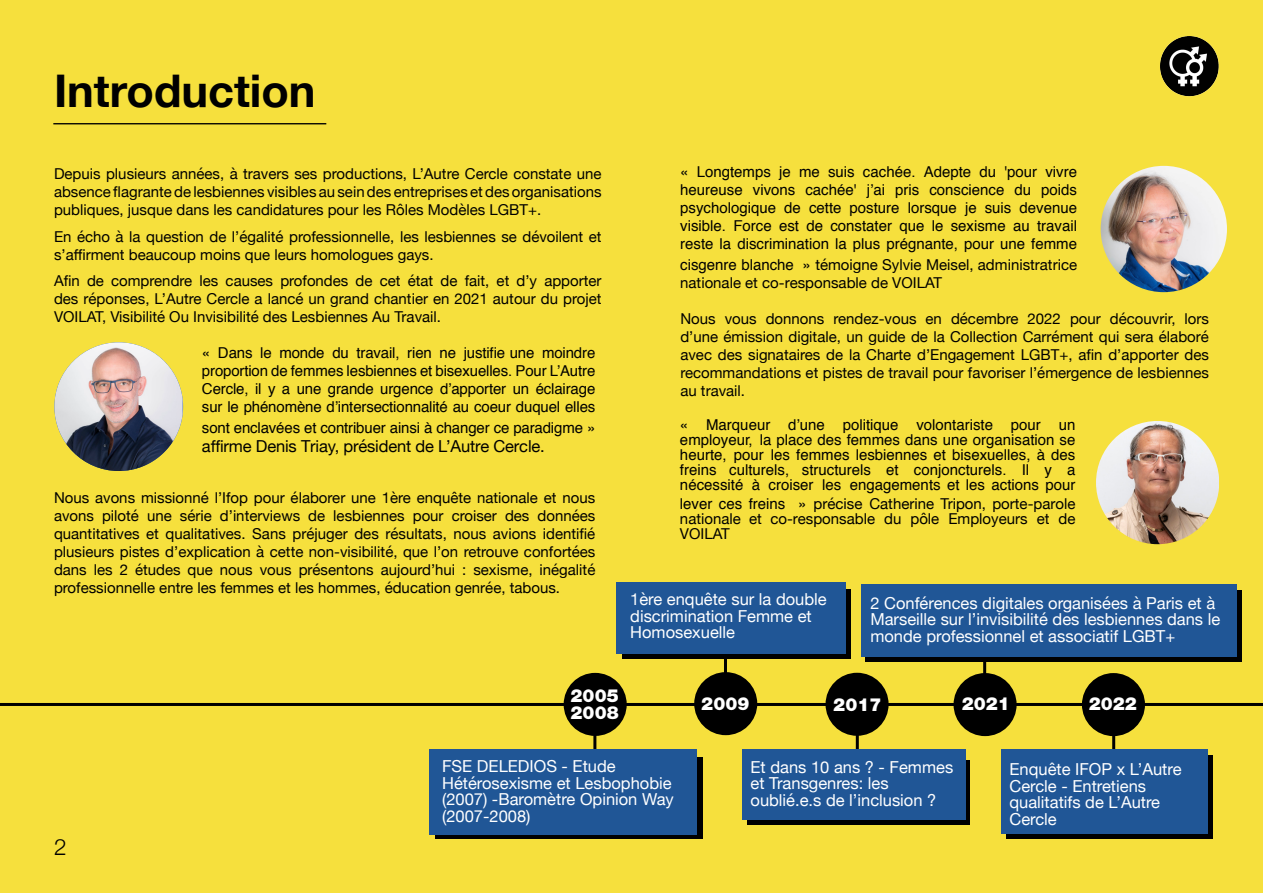
<style>
.page{position:relative;width:1263px;height:893px;background:#f6e03d}
.page>*{position:absolute;margin:0;border:0;box-sizing:border-box;transform-origin:0 0}
.SUB_TITLE{font:700 45px "Helvetica Neue";color:#000}
.t1{font:300 22.5px "Helvetica Neue";color:#000}
.T2{font:900 18px "Helvetica Neue LT Std";color:#fff}
.texte{font:16.5px/16.5px "Helvetica Neue";color:#fff}
.texte-2{font:16.5px "Helvetica Neue";letter-spacing:-.01em;color:#000}
.texte-3{font:15px/18px "Helvetica Neue";color:#000;text-align:justify}
.T2-2{font:15px/18px "Helvetica";color:#000;text-align:justify}
.texte-4{font:15px/18.1px "Helvetica";letter-spacing:-.01em;color:#000;text-align:justify}
.T2-3{font:15px/15px "Helvetica Neue";color:#000}
.s1{font-family:"Helvetica"}
</style>
<div class="page">
<hr style="left:593px;top:719px;width:3px;height:39px;background:#000">
<hr style="left:724px;top:653px;width:3px;height:39px;background:#000">
<hr style="left:856px;top:719px;width:3px;height:39px;background:#000">
<hr style="left:983px;top:653px;width:3px;height:39px;background:#000">
<hr style="left:1112px;top:719px;width:3px;height:39px;background:#000">
<hr style="left:0;top:703px;width:1263px;height:3px;background:#000">
<div style="left:1082px;top:673px;width:63px;height:63px;background:#000;border-radius:50%"></div>
<div style="left:564px;top:673px;width:63px;height:63px;background:#000;border-radius:50%"></div>
<div style="left:694px;top:672px;width:63px;height:63px;background:#000;border-radius:50%"></div>
<div style="left:825px;top:673px;width:63px;height:63px;background:#000;border-radius:50%"></div>
<div style="left:953px;top:673px;width:63px;height:63px;background:#000;border-radius:50%"></div>
<div style="left:866px;top:590px;width:376px;height:71px;background:#000"></div>
<div style="left:861px;top:585px;width:376px;height:72px;background:#205696"></div>
<div style="left:1006px;top:756px;width:206px;height:83px;background:#000"></div>
<div style="left:1001px;top:749px;width:207px;height:85px;background:#205696"></div>
<div style="left:747px;top:761px;width:222px;height:64px;background:#000"></div>
<div style="left:742px;top:749px;width:223px;height:71px;background:#205696"></div>
<div style="left:622px;top:589px;width:228px;height:69px;background:#000"></div>
<div style="left:617px;top:583px;width:229px;height:71px;background:#205696"></div>
<div style="left:435px;top:757px;width:267px;height:82px;background:linear-gradient(to right,#000,#000)"></div>
<div style="left:429px;top:749px;width:268px;height:85px;background:#205696"></div>
<img style="left:1096px;top:421px;width:123px;height:123px;border-radius:60px">
<img style="left:1101px;top:166px;width:126px;height:126px;border-radius:63px">
<img style="left:54px;top:342px;width:129px;height:129px">
<hr style="left:53px;top:123px;width:273px;height:1px;background:#000">
<img style="left:1160px;top:37px;width:59px;height:59px">
<p class="SUB_TITLE" style="left:54px;top:56px;width:263px">Introduction</p>
<p class="texte-3" style="left:54px;top:166px;width:549px">Depuis plusieurs années, à travers ses productions, L’Autre Cercle constate une absence flagrante de lesbiennes visibles au sein des entreprises et des organisations publiques, jusque dans les candidatures pour les Rôles Modèles LGBT+.</p>
<p class="texte-3" style="left:54px;top:228px;width:549px">En écho à la question de l’égalité professionnelle, les lesbiennes se dévoilent et s’affirment beaucoup moins que leurs homologues gays.</p>
<p class="texte-3" style="left:54px;top:273px;width:549px">Afin de comprendre les causes profondes de cet état de fait, et d’y apporter des réponses, L’Autre Cercle a lancé un grand chantier en 2021 autour du projet VOILAT, Visibilité Ou Invisibilité des Lesbiennes Au Travail.</p>
<p class="texte-4" style="left:202px;top:343px;width:395px">« Dans le monde du travail, rien ne justifie une moindre proportion de femmes lesbiennes et bisexuelles. Pour L’Autre Cercle, il y a une grande urgence d’apporter un éclairage sur le phénomène d’intersectionnalité au coeur duquel elles</p>
<p class="texte-4" style="left:202px;top:418px;width:395px">sont enclavées et contribuer ainsi à changer ce paradigme »</p>
<p class="texte-2" style="left:202px;top:435px;width:344px">affirme Denis Triay, président de L’Autre Cercle.</p>
<p class="texte-3" style="left:54px;top:490px;width:543px">Nous avons missionné l’Ifop pour élaborer une 1ère enquête nationale et nous avons piloté une série d’interviews de lesbiennes pour croiser des données quantitatives et qualitatives. Sans préjuger des résultats, nous avions identifié plusieurs pistes d’explication à cette non-visibilité, que l’on retrouve confortées dans les 2 études que nous vous présentons aujourd’hui : sexisme, inégalité professionnelle entre les femmes et les hommes, éducation genrée, tabous.</p>
<p class="T2-2" style="left:680px;top:163px;width:398px">« Longtemps je me suis cachée. Adepte du 'pour vivre heureuse vivons cachée' j’ai pris conscience du poids psychologique de cette posture lorsque je suis devenue visible. Force est de constater que le sexisme au travail reste la discrimination la plus prégnante, pour une femme</p>
<p class="T2-3" style="left:680px;top:257px;width:398px;line-height:17.5px"><span class="s1">cisgenre blanche »</span> témoigne Sylvie Meisel, administratrice nationale et co-responsable de VOILAT</p>
<p class="texte-3" style="left:680px;top:310px;width:530px">Nous vous donnons rendez-vous en décembre 2022 pour découvrir, lors d’une émission digitale, un guide de la Collection Carrément qui sera élaboré avec des signataires de la Charte d’Engagement LGBT+, afin d’apporter des recommandations et pistes de travail pour favoriser l’émergence de lesbiennes au travail.</p>
<p class="T2-2" style="left:680px;top:417px;width:397px;line-height:15px">« Marqueur d’une politique volontariste pour un employeur, la place des femmes dans une organisation se heurte, pour les femmes lesbiennes et bisexuelles, à des freins culturels, structurels et conjoncturels. Il y a nécessité à croiser les engagements et les actions pour</p>
<p class="T2-3" style="left:680px;top:497px;width:397px;text-align:justify"><span class="s1">lever ces freins »</span> précise Catherine Tripon, porte-parole nationale et co-responsable du pôle Employeurs et de VOILAT</p>
<p class="texte" style="left:630px;top:592px;width:198px">1ère enquête sur la double discrimination Femme et<br>Homosexuelle</p>
<p class="texte" style="left:870px;top:596px;width:351px">2 Conférences digitales organisées à Paris et à<br>Marseille sur l’invisibilité des lesbiennes dans le monde professionnel et associatif LGBT+</p>
<p class="T2" style="left:571px;top:685px;width:50px">2005</p>
<p class="T2" style="left:571px;top:702px;width:50px">2008</p>
<p class="T2" style="left:701px;top:693px;width:50px">2009</p>
<p class="T2" style="left:833px;top:694px;width:50px">2017</p>
<p class="T2" style="left:962px;top:693px;width:50px">2021</p>
<p class="T2" style="left:1089px;top:693px;width:50px">2022</p>
<h2 class="t1" style="left:54px;top:828px;width:14px">2</h2>
<p class="texte" style="left:442px;top:759px;width:233px">FSE DELEDIOS - Etude<br>Hétérosexisme et Lesbophobie (2007) -Baromètre Opinion Way (2007-2008)</p>
<p class="texte" style="left:750px;top:759px;width:204px">Et dans 10 ans ? - Femmes et Transgenres: les oublié.e.s de l’inclusion ?</p>
<p class="texte" style="left:1009px;top:762px;width:174px">Enquête IFOP x L’Autre<br>Cercle - Entretiens qualitatifs de L’Autre<br>Cercle</p>
</div>
